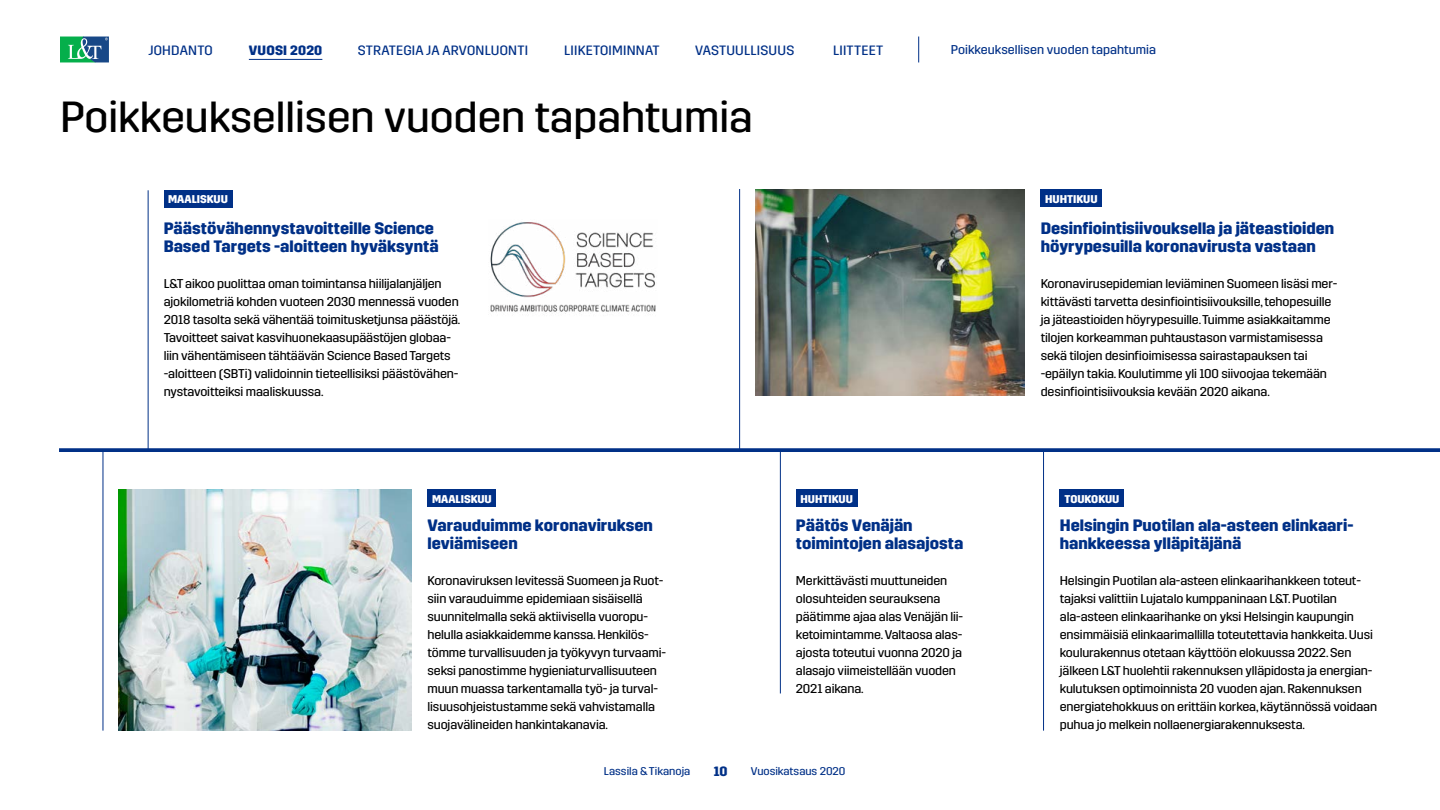
<style>
.page{position:relative;width:1440px;height:810px;background:#fff}
.page>*{position:absolute;margin:0;border:0;box-sizing:border-box;transform-origin:0 0}
.t1{font:43.5px "LT Trim";color:#000}
.t2{font:700 16.5px/18px "LT Trim";color:#003087}
.t3{font:13.5px "LT Trim";letter-spacing:.015em;color:#003087}
.t4{font:700 13.5px "LT Trim";letter-spacing:.015em;color:#003087}
.t5{font:12.75px/18px "LT Trim";letter-spacing:-.01em;color:#000}
.t6{font:12.75px "LT Trim";letter-spacing:.005em;color:#003087}
.t7{font:700 11.25px "LT Trim";color:#fff}
.t8{font:11.25px "LT Trim";color:#003087}
</style>
<div class="page">
<img style="left:490px;top:222px;width:166px;height:92px">
<img style="left:119px;top:490px;width:292px;height:241px">
<img style="left:756px;top:189px;width:268px;height:207px">
<hr style="left:103px;top:450px;width:1px;height:281px;background:#003087">
<hr style="left:148px;top:190px;width:1px;height:260px;background:#003087">
<hr style="left:739px;top:189px;width:1px;height:261px;background:#003087">
<hr style="left:1043px;top:452px;width:1px;height:279px;background:#003087">
<hr style="left:780px;top:452px;width:1px;height:241px;background:#003087">
<svg style="left:59px;top:448px;width:1381px;height:4px;background:#0f3c8e"></svg>
<div style="left:428px;top:490px;width:68px;height:17px;background:#003087"></div>
<div style="left:796px;top:490px;width:61px;height:17px;background:#003087"></div>
<div style="left:1060px;top:490px;width:64px;height:17px;background:#003087"></div>
<div style="left:1041px;top:190px;width:61px;height:17px;background:#003087"></div>
<div style="left:164px;top:190px;width:68px;height:18px;background:#003087"></div>
<svg style="left:60px;top:37px;width:49px;height:25px"></svg>
<svg style="left:918px;top:37px;width:1px;height:25px"></svg>
<hr style="left:249px;top:59px;width:73px;height:1px;background:#003087">
<p class="t3" style="left:149px;top:42px;width:66px">JOHDANTO</p>
<p class="t4" style="left:249px;top:42px;width:75px">VUOSI 2020</p>
<p class="t3" style="left:358px;top:42px;width:172px">STRATEGIA JA ARVONLUONTI</p>
<p class="t3" style="left:564px;top:42px;width:97px">LIIKETOIMINNAT</p>
<p class="t3" style="left:695px;top:42px;width:101px">VASTUULLISUUS</p>
<p class="t3" style="left:833px;top:42px;width:52px">LIITTEET</p>
<h1 class="t1" style="left:60px;top:92px;width:694px">Poikkeuksellisen vuoden tapahtumia</h1>
<p class="t6" style="left:951px;top:43px;width:207px">Poikkeuksellisen vuoden tapahtumia</p>
<p class="t7" style="left:168px;top:193px;width:61px">MAALISKUU</p>
<p class="t7" style="left:1045px;top:192px;width:54px">HUHTIKUU</p>
<p class="t2" style="left:164px;top:220px;width:276px">Päästövähennystavoitteille Science<br>Based Targets -aloitteen hyväksyntä</p>
<p class="t5" style="left:164px;top:275px;width:298px">L&amp;T aikoo puolittaa oman toimintansa hiilijalanjäljen ajokilometriä kohden vuoteen 2030 mennessä vuoden 2018 tasolta sekä vähentää toimitusketjunsa päästöjä.<br>Tavoitteet saivat kasvihuonekaasupäästöjen globaa&shy;liin vähentämiseen tähtäävän Science Based Targets -aloitteen (SBTi) validoinnin tieteellisiksi päästövähen&shy;nystavoitteiksi maaliskuussa.</p>
<p class="t2" style="left:1041px;top:220px;width:295px">Desinfiointisiivouksella ja jäteastioiden höyrypesuilla koronavirusta vastaan</p>
<p class="t5" style="left:1041px;top:275px;width:298px">Koronavirusepidemian leviäminen Suomeen lisäsi mer&shy;kittävästi tarvetta desinfiointisiivouksille, tehopesuille ja jäteastioiden höyrypesuille. Tuimme asiakkaitamme tilojen korkeamman puhtaustason varmistamisessa sekä tilojen desinfioimisessa sairastapauksen tai -epäilyn takia. Koulutimme yli 100 siivoojaa tekemään desinfiointisiivouksia kevään 2020 aikana.</p>
<p class="t7" style="left:432px;top:492px;width:61px">MAALISKUU</p>
<p class="t7" style="left:800px;top:492px;width:54px">HUHTIKUU</p>
<p class="t7" style="left:1065px;top:492px;width:56px">TOUKOKUU</p>
<p class="t2" style="left:428px;top:517px;width:227px">Varauduimme koronaviruksen leviämiseen</p>
<p class="t5" style="left:428px;top:572px;width:240px">Koronaviruksen levitessä Suomeen ja Ruot&shy;siin varauduimme epidemiaan sisäisellä suunnitelmalla sekä aktiivisella vuoropu&shy;helulla asiakkaidemme kanssa. Henkilös&shy;tömme turvallisuuden ja työkyvyn turvaami&shy;seksi panostimme hygieniaturvallisuuteen muun muassa tarkentamalla työ- ja turval&shy;lisuusohjeistustamme sekä vahvistamalla suojavälineiden hankintakanavia.</p>
<p class="t2" style="left:796px;top:517px;width:169px">Päätös Venäjän toimintojen alasajosta</p>
<p class="t5" style="left:796px;top:572px;width:169px">Merkittävästi muuttuneiden olosuhteiden seurauksena päätimme ajaa alas Venäjän lii&shy;ketoimintamme. Valtaosa alas&shy;ajosta toteutui vuonna 2020 ja alasajo viimeistellään vuoden<br>2021 aikana.</p>
<p class="t8" style="left:604px;top:765px;width:88px">Lassila &amp; Tikanoja</p>
<p class="t4" style="left:714px;top:764px;width:15px">10</p>
<p class="t8" style="left:751px;top:765px;width:96px">Vuosikatsaus 2020</p>
<p class="t2" style="left:1060px;top:517px;width:294px">Helsingin Puotilan ala-asteen elinkaari&shy;hankkeessa ylläpitäjänä</p>
<p class="t5" style="left:1060px;top:572px;width:319px">Helsingin Puotilan ala-asteen elinkaarihankkeen toteut&shy;tajaksi valittiin Lujatalo kumppaninaan L&amp;T. Puotilan ala-asteen elinkaarihanke on yksi Helsingin kaupungin ensimmäisiä elinkaarimallilla toteutettavia hankkeita. Uusi koulurakennus otetaan käyttöön elokuussa 2022. Sen jälkeen L&amp;T huolehtii rakennuksen ylläpidosta ja energian&shy;kulutuksen optimoinnista 20 vuoden ajan. Rakennuksen energiatehokkuus on erittäin korkea, käytännössä voidaan puhua jo melkein nollaenergiarakennuksesta.</p>
</div>
